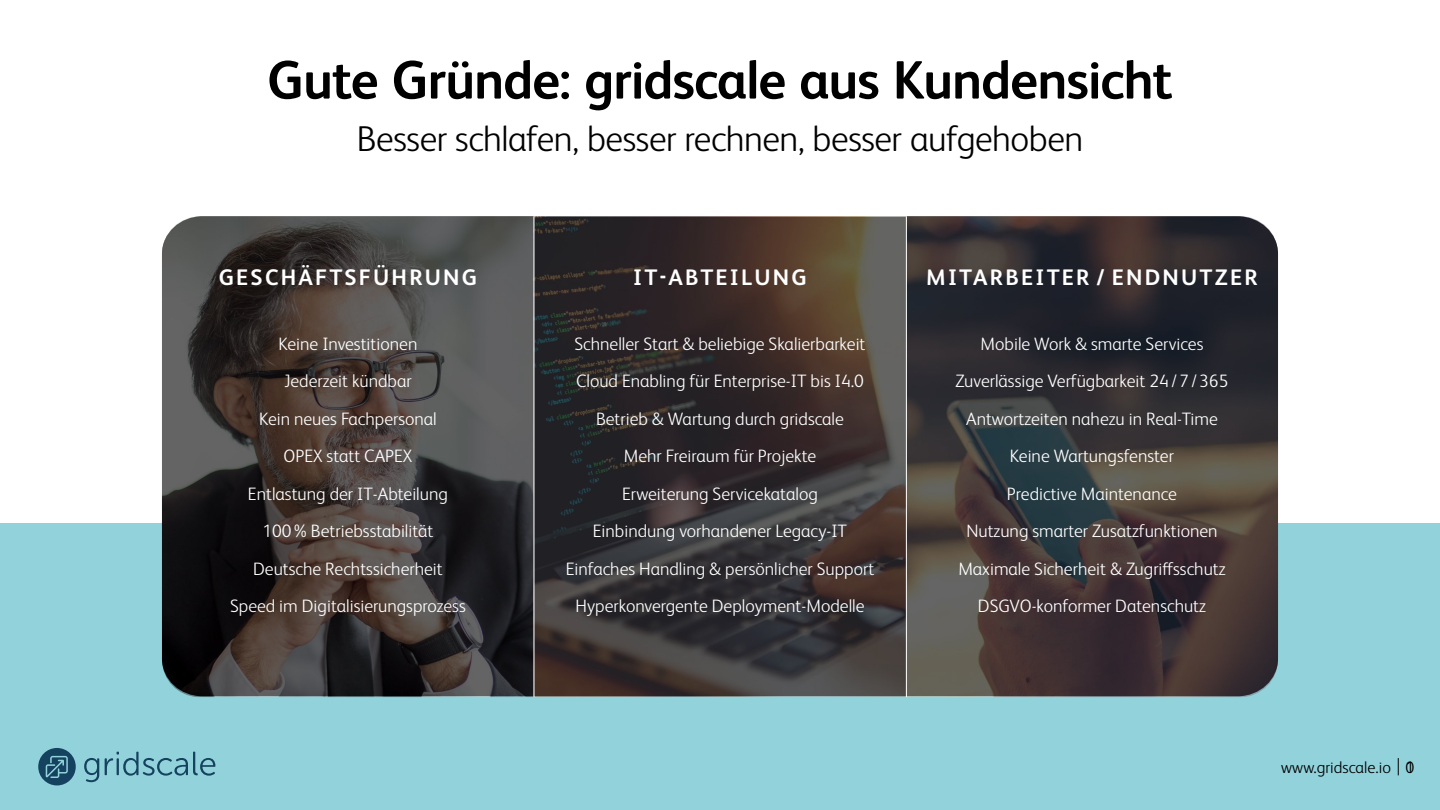
<style>
.page{position:relative;width:1440px;height:810px;background:#fff}
.page>*{position:absolute;margin:0;border:0;box-sizing:border-box;transform-origin:0 0}
.t1{font:700 54px "FS Albert Pro";letter-spacing:-.02em;color:#000}
.t2{font:300 36px "FS Albert Pro";letter-spacing:-.015em;color:#000}
.t3{font:700 22.5px "FS Albert Pro";letter-spacing:.1em;color:#fff}
.t4{font:300 18px/37.5px "FS Albert Pro";color:#fff;text-align:center}
.t5{font:300 16.5px "FS Albert Pro";color:#000}
</style>
<div class="page">
<div style="left:0;top:524px;width:1440px;height:286px;background:#92d2db"></div>
<svg style="left:1398px;top:758px;width:1px;height:17px"></svg>
<svg style="left:38px;top:748px;width:38px;height:37px"></svg>
<svg style="left:84px;top:758px;width:15px;height:24px"></svg>
<svg style="left:105px;top:752px;width:110px;height:24px"></svg>
<img style="left:162px;top:216px;width:1116px;height:481px">
<hr style="left:534px;top:216px;width:1px;height:481px;background:#fff">
<hr style="left:906px;top:216px;width:1px;height:481px;background:#fff">
<h1 class="t1" style="left:267px;top:42px;width:907px">Gute Gründe: gridscale aus Kundensicht</h1>
<h2 class="t2" style="left:357px;top:114px;width:728px">Besser schlafen, besser rechnen, besser aufgehoben</h2>
<p class="t3" style="left:219px;top:261px;width:260px">GESCHÄFTSFÜHRUNG</p>
<p class="t4" style="left:230px;top:324px;width:237px">Keine Investitionen<br>Jederzeit kündbar<br>Kein neues Fachpersonal<br>OPEX statt CAPEX<br>Entlastung der IT-Abteilung<br>100% Betriebsstabilität<br>Deutsche Rechtssicherheit<br>Speed im Digitalisierungsprozess</p>
<p class="t3" style="left:633px;top:261px;width:175px">IT-ABTEILUNG</p>
<p class="t4" style="left:566px;top:324px;width:310px">Schneller Start &amp; beliebige Skalierbarkeit Cloud Enabling für Enterprise-IT bis I4.0<br>Betrieb &amp; Wartung durch gridscale<br>Mehr Freiraum für Projekte<br>Erweiterung Servicekatalog<br>Einbindung vorhandener Legacy-IT Einfaches Handling &amp; persönlicher Support Hyperkonvergente Deployment-Modelle</p>
<p class="t3" style="left:926px;top:261px;width:333px">MITARBEITER / ENDNUTZER</p>
<p class="t4" style="left:956px;top:324px;width:274px">Mobile Work &amp; smarte Services<br>Zuverlässige Verfügbarkeit 24/7/365<br>Antwortzeiten nahezu in Real-Time<br>Keine Wartungsfenster<br>Predictive Maintenance<br>Nutzung smarter Zusatzfunktionen<br>Maximale Sicherheit &amp; Zugriffsschutz<br>DSGVO-konformer Datenschutz</p>
<p class="t5" style="left:1281px;top:756px;width:135px">www.gridscale.io 10</p>
</div>
